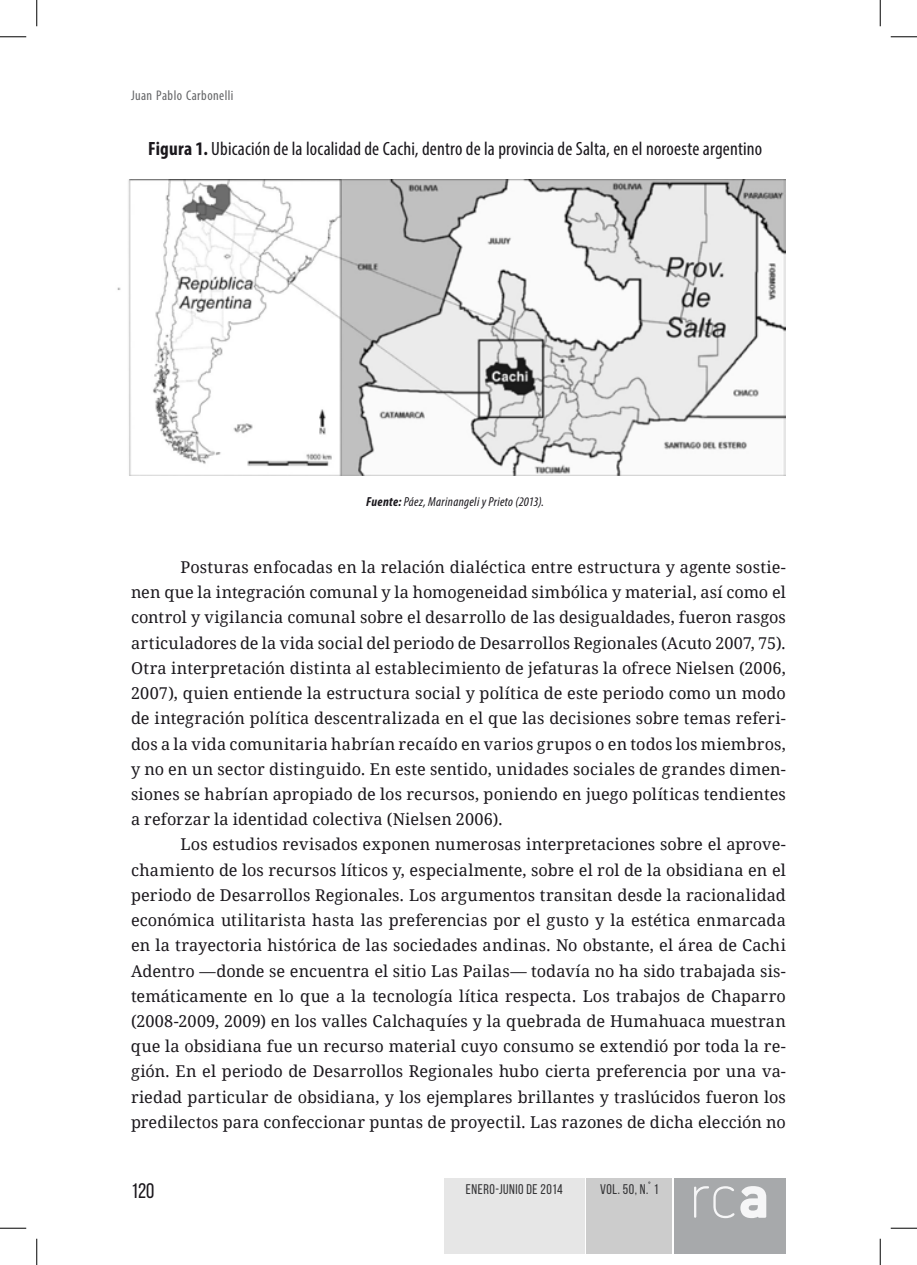
<style>
.page{position:relative;width:917px;height:1265px;background:#fff}
.page>*{position:absolute;margin:0;border:0;box-sizing:border-box;transform-origin:0 0}
.t1{font:21px "Bebas Neue";color:#1a171c}
.t2{font:condensed 19.25px "Myriad Pro";letter-spacing:.01em;color:#1a171c}
.t3{font:16.28px/25.2px "Droid Serif";letter-spacing:.01em;color:#1a171c;text-align:justify}
.t4{font:14px "Bebas Neue";letter-spacing:.04em;color:#343436}
.t5{font:condensed 14px "Myriad Pro";letter-spacing:.03em;color:#646567}
.t6{font:italic condensed 13.12px "Myriad Pro";letter-spacing:.025em;color:#1a171c}
.s1{font-weight:700}
</style>
<div class="page">
<div style="left:674px;top:1177px;width:112px;height:75px;background:#a7a9ab"></div>
<svg style="left:694px;top:1186px;width:40px;height:31px"></svg>
<svg style="left:740px;top:1186px;width:26px;height:31px"></svg>
<div style="left:444px;top:1177px;width:140px;height:75px;background:#e6e6e6"></div>
<div style="left:587px;top:1177px;width:85px;height:75px;background:#ccc"></div>
<img style="left:117px;top:179px;width:669px;height:296px">
<svg style="left:0;top:36px;width:26px;height:1px"></svg>
<svg style="left:891px;top:36px;width:26px;height:1px"></svg>
<svg style="left:0;top:1227px;width:26px;height:1px"></svg>
<svg style="left:891px;top:1227px;width:26px;height:1px"></svg>
<svg style="left:36px;top:0;width:1px;height:26px"></svg>
<svg style="left:36px;top:1238px;width:1px;height:26px"></svg>
<svg style="left:880px;top:0;width:1px;height:26px"></svg>
<svg style="left:880px;top:1238px;width:1px;height:26px"></svg>
<p class="t5" style="left:131px;top:86px;width:104px">Juan Pablo Carbonelli</p>
<p class="t2" style="left:148px;top:137px;width:615px"><span class="s1">Figura 1.</span> Ubicación de la localidad de Cachi, dentro de la provincia de Salta, en el noroeste argentino</p>
<p class="t6" style="left:366px;top:493px;width:179px"><span class="s1">Fuente:</span> Páez, Marinangeli y Prieto (2013).</p>
<p class="t3" style="left:131px;top:554px;width:656px;text-indent:50px">Posturas enfocadas en la relación dialéctica entre estructura y agente sostie&shy;nen que la integración comunal y la homogeneidad simbólica y material, así como el control y vigilancia comunal sobre el desarrollo de las desigualdades, fueron rasgos articuladores de la vida social del periodo de Desarrollos Regionales (Acuto 2007, 75).<br>Otra interpretación distinta al establecimiento de jefaturas la ofrece Nielsen (2006, 2007), quien entiende la estructura social y política de este periodo como un modo de integración política descentralizada en el que las decisiones sobre temas referi&shy;dos a la vida comunitaria habrían recaído en varios grupos o en todos los miembros, y no en un sector distinguido. En este sentido, unidades sociales de grandes dimen&shy;siones se habrían apropiado de los recursos, poniendo en juego políticas tendientes a reforzar la identidad colectiva (Nielsen 2006).</p>
<p class="t3" style="left:131px;top:832px;width:656px;text-indent:50px">Los estudios revisados exponen numerosas interpretaciones sobre el aprove&shy;chamiento de los recursos líticos y, especialmente, sobre el rol de la obsidiana en el periodo de Desarrollos Regionales. Los argumentos transitan desde la racionalidad económica utilitarista hasta las preferencias por el gusto y la estética enmarcada en la trayectoria histórica de las sociedades andinas. No obstante, el área de Cachi Adentro —donde se encuentra el sitio Las Pailas— todavía no ha sido trabajada sis&shy;temáticamente en lo que a la tecnología lítica respecta. Los trabajos de Chaparro (2008-2009, 2009) en los valles Calchaquíes y la quebrada de Humahuaca muestran que la obsidiana fue un recurso material cuyo consumo se extendió por toda la re&shy;gión. En el periodo de Desarrollos Regionales hubo cierta preferencia por una va&shy;riedad particular de obsidiana, y los ejemplares brillantes y traslúcidos fueron los predilectos para confeccionar puntas de proyectil. Las razones de dicha elección no</p>
<p class="t1" style="left:131px;top:1179px;width:25px">120</p>
<p class="t4" style="left:466px;top:1181px;width:98px">ENERO-JUNIO DE 2014</p>
<p class="t4" style="left:600px;top:1181px;width:60px">VOL. 50, N.˚ 1</p>
</div>
